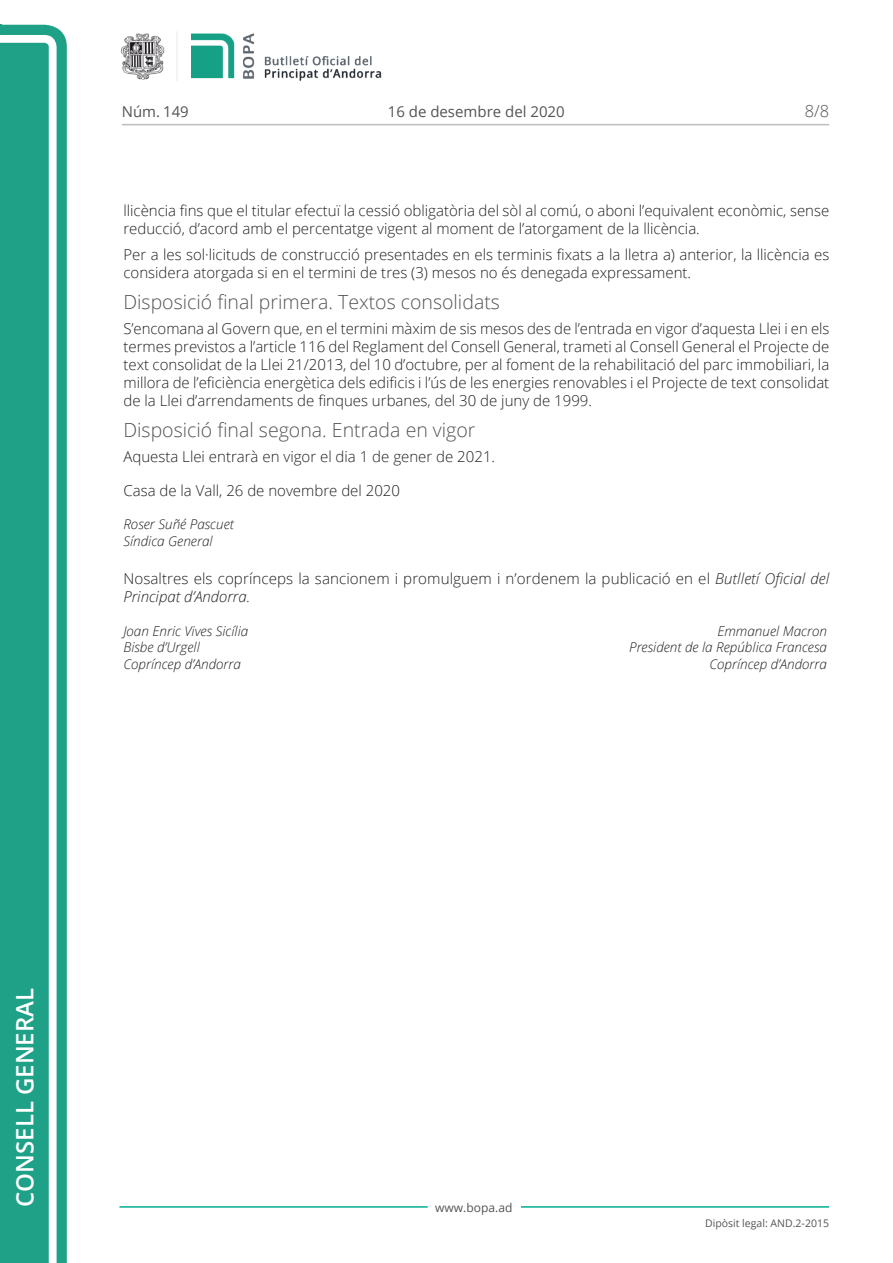
<style>
.page{position:relative;width:893px;height:1263px;background:#fff}
.page>*{position:absolute;margin:0;border:0;box-sizing:border-box;transform-origin:0 0}
.t1{font:600 24px "Open Sans";color:#fff}
.Titol_5{font:300 19.5px "Open Sans";color:#545454}
.t2{font:300 16.5px "Open Sans";color:#545454}
.Body_text{font:300 15px/18px "Open Sans";color:#231f20}
.Data{font:300 15px "Open Sans";color:#231f20}
.t3{font:15px "Open Sans";color:#545454}
.signatura{font:italic 300 13.5px/16.5px "Open Sans";color:#231f20}
.t4{font:12px "Open Sans";color:#545454}
.t5{font:10.5px "Open Sans";color:#545454}
.s1{font-style:italic}
</style>
<div class="page">
<svg style="left:0;top:25px;width:67px;height:1238px;fill:#1ea187"></svg>
<div style="left:0;top:43px;width:49px;height:1220px;background:#1ea187"></div>
<img style="left:122px;top:32px;width:260px;height:49px">
<hr style="left:119px;top:1206px;width:309px;height:2px;background:#00ae91">
<hr style="left:521px;top:1206px;width:308px;height:2px;background:#00ae91">
<hr style="left:122px;top:124px;width:707px;height:1px;background:#bcbdc0">
<p class="t3" style="left:122px;top:102px;width:68px">Núm. 149</p>
<p class="t3" style="left:388px;top:102px;width:178px">16 de desembre del 2020</p>
<p class="t2" style="left:805px;top:100px;width:26px">8/8</p>
<p class="Body_text" style="left:123px;top:201px;width:707px">llicència fins que el titular efectuï la cessió obligatòria del sòl al comú, o aboni l’equivalent econòmic, sense reducció, d’acord amb el percentatge vigent al moment de l’atorgament de la llicència.</p>
<p class="Body_text" style="left:123px;top:245px;width:707px">Per a les sol·licituds de construcció presentades en els terminis fixats a la lletra a) anterior, la llicència es considera atorgada si en el termini de tres (3) mesos no és denegada expressament.</p>
<p class="Titol_5" style="left:123px;top:289px;width:378px">Disposició final primera. Textos consolidats</p>
<p class="Body_text" style="left:123px;top:319px;width:707px;text-align:justify">S’encomana al Govern que, en el termini màxim de sis mesos des de l’entrada en vigor d’aquesta Llei i en els termes previstos a l’article 116 del Reglament del Consell General, trameti al Consell General el Projecte de text consolidat de la Llei 21/2013, del 10 d’octubre, per al foment de la rehabilitació del parc immobiliari, la millora de l’eficiència energètica dels edificis i l’ús de les energies renovables i el Projecte de text consolidat de la Llei d’arrendaments de finques urbanes, del 30 de juny de 1999.</p>
<p class="Titol_5" style="left:123px;top:417px;width:354px">Disposició final segona. Entrada en vigor</p>
<p class="Body_text" style="left:123px;top:447px;width:373px">Aquesta Llei entrarà en vigor el dia 1 de gener de 2021.</p>
<p class="Data" style="left:123px;top:480px;width:278px">Casa de la Vall, 26 de novembre del 2020</p>
<p class="signatura" style="left:123px;top:515px;width:112px">Roser Suñé Pascuet<br>Síndica General</p>
<p class="Body_text" style="left:123px;top:570px;width:707px">Nosaltres els coprínceps la sancionem i promulguem i n’ordenem la publicació en el <span class="s1">Butlletí Oficial del<br>Principat d’Andorra.</span></p>
<p class="signatura" style="left:123px;top:622px;width:126px">Joan Enric Vives Sicília</p>
<p class="signatura" style="left:717px;top:622px;width:111px">Emmanuel Macron</p>
<p class="signatura" style="left:123px;top:639px;width:78px">Bisbe d’Urgell</p>
<p class="signatura" style="left:629px;top:639px;width:199px">President de la República Francesa</p>
<p class="signatura" style="left:123px;top:655px;width:119px">Copríncep d’Andorra</p>
<p class="signatura" style="left:709px;top:655px;width:119px">Copríncep d’Andorra</p>
<h1 class="t1" style="left:8px;top:1207px;width:220px;rotate:-90deg">Consell General</h1>
<p class="t4" style="left:435px;top:1199px;width:79px">www.bopa.ad</p>
<p class="t5" style="left:705px;top:1216px;width:125px">Dipòsit legal: AND.2-2015</p>
</div>
